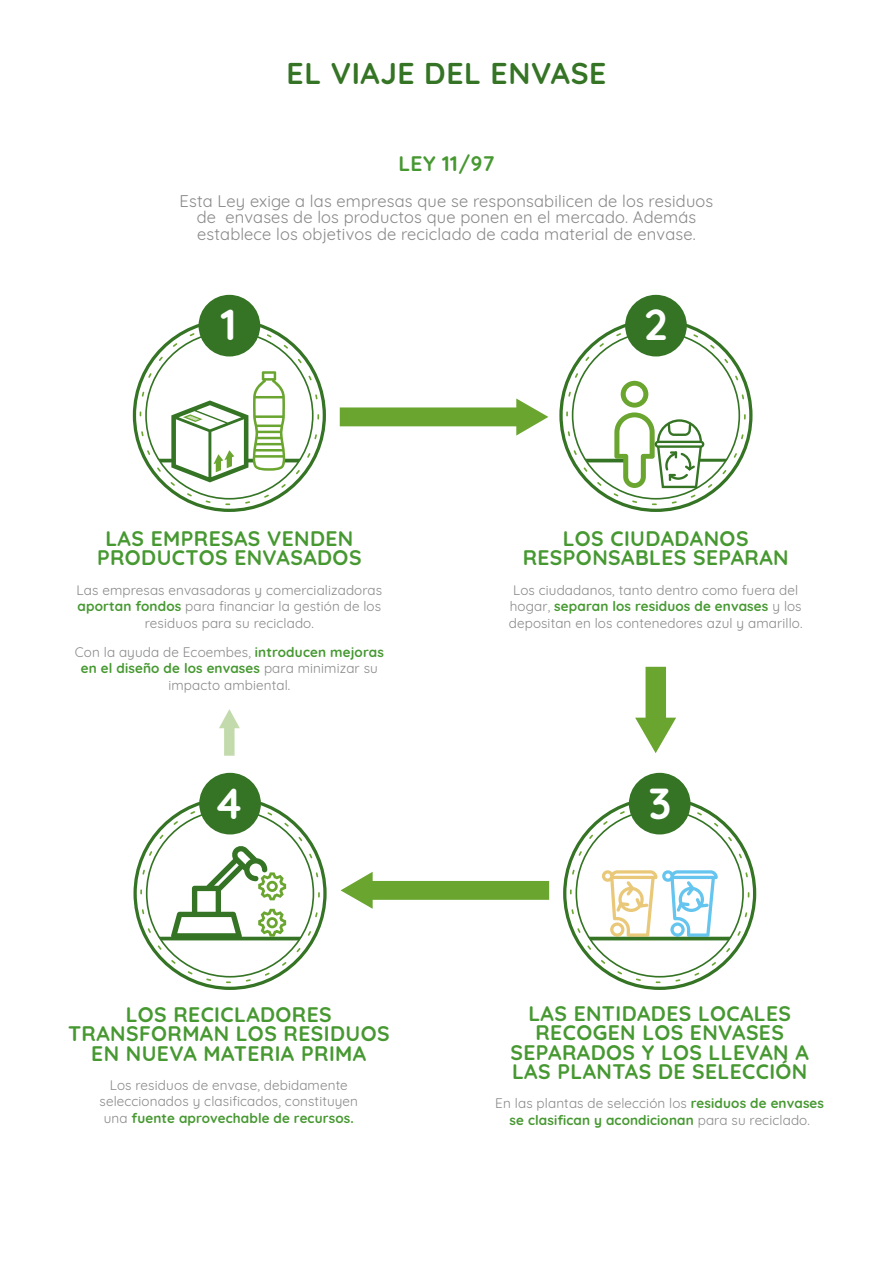
<style>
.page{position:relative;width:893px;height:1263px;background:#fff}
.page>*{position:absolute;margin:0;border:0;box-sizing:border-box;transform-origin:0 0}
.t1{font:700 43.2px "Quicksand";color:#fff}
.t2{font:700 30px "Quicksand";letter-spacing:.02em;color:#347424}
.t3{font:700 21px/19.5px "Quicksand";letter-spacing:.02em;color:#469831;text-align:center}
.t4{font:16.5px/16.5px "Quicksand";letter-spacing:.01em;color:#898888;text-align:center}
.t5{font:13.5px/16.5px "Quicksand";letter-spacing:.01em;color:#898888;text-align:center}
.s1{font-weight:700;color:#469831}
</style>
<div class="page">
<svg style="left:635px;top:667px;width:41px;height:86px"></svg>
<svg style="left:219px;top:709px;width:21px;height:47px"></svg>
<svg style="left:340px;top:398px;width:208px;height:38px"></svg>
<svg style="left:341px;top:872px;width:208px;height:37px"></svg>
<div style="left:199px;top:295px;width:61px;height:61px;background:#347424;border-radius:50%"></div>
<svg style="left:563px;top:797px;width:193px;height:193px"></svg>
<div style="left:629px;top:773px;width:61px;height:61px;background:#347424;border-radius:50%"></div>
<div style="left:625px;top:295px;width:62px;height:61px;background:#347424;border-radius:50%"></div>
<svg style="left:133px;top:797px;width:194px;height:193px"></svg>
<div style="left:199px;top:773px;width:62px;height:61px;background:#347424;border-radius:50%"></div>
<svg style="left:133px;top:319px;width:193px;height:193px"></svg>
<svg style="left:559px;top:319px;width:193px;height:193px"></svg>
<h2 class="t2" style="left:287px;top:49px;width:321px">EL VIAJE DEL ENVASE</h2>
<h3 class="t3" style="left:398px;top:152px;width:98px">LEY 11/97</h3>
<p class="t4" style="left:180px;top:191px;width:535px">Esta Ley exige a las empresas que se responsabilicen de los residuos de envases de los productos que ponen en el mercado. Además establece los objetivos de reciclado de cada material de envase.</p>
<h1 class="t1" style="left:221px;top:289px;width:17px">1</h1>
<h3 class="t3" style="left:97px;top:527px;width:266px">LAS EMPRESAS VENDEN<br>PRODUCTOS ENVASADOS</h3>
<p class="t5" style="left:77px;top:580px;width:307px">Las empresas envasadoras y comercializadoras <span class="s1">aportan fondos</span> para financiar la gestión de los residuos para su reciclado.</p>
<p class="t5" style="left:75px;top:642px;width:310px">Con la ayuda de Ecoembes, <span class="s1">introducen mejoras en el diseño de los envases</span> para minimizar su impacto ambiental.</p>
<h1 class="t1" style="left:213px;top:768px;width:32px">4</h1>
<h3 class="t3" style="left:68px;top:1002px;width:323px">LOS RECICLADORES<br>TRANSFORMAN LOS RESIDUOS<br>EN NUEVA MATERIA PRIMA</h3>
<p class="t5" style="left:100px;top:1075px;width:260px">Los residuos de envase, debidamente seleccionados y clasificados, constituyen una <span class="s1">fuente aprovechable de recursos.</span></p>
<h1 class="t1" style="left:644px;top:289px;width:25px">2</h1>
<h3 class="t3" style="left:523px;top:527px;width:268px">LOS CIUDADANOS<br>RESPONSABLES SEPARAN</h3>
<p class="t5" style="left:509px;top:580px;width:295px">Los ciudadanos, tanto dentro como fuera del hogar, <span class="s1">separan los residuos de envases</span> y los depositan en los contenedores azul y amarillo.</p>
<h1 class="t1" style="left:649px;top:768px;width:24px">3</h1>
<h3 class="t3" style="left:511px;top:1002px;width:300px">LAS ENTIDADES LOCALES<br>RECOGEN LOS ENVASES<br>SEPARADOS Y LOS LLEVAN A<br>LAS PLANTAS DE SELECCIÓN</h3>
<p class="t5" style="left:495px;top:1094px;width:330px">En las plantas de selección los <span class="s1">residuos de envases se clasifican y acondicionan</span> para su reciclado.</p>
</div>
